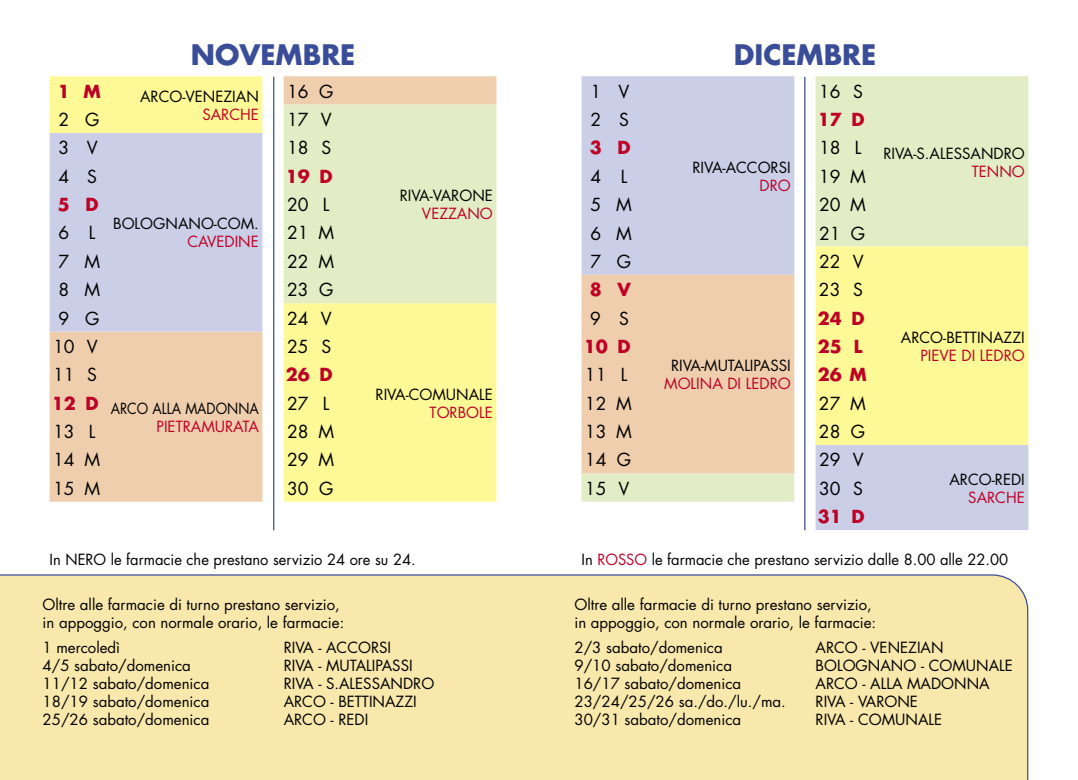
<style>
.page{position:relative;width:1078px;height:780px;background:#fff}
.page>*{position:absolute;margin:0;border:0;box-sizing:border-box;transform-origin:0 0}
.t1{font:700 27.5px "Futura Std";color:#3a4d98}
.t2{font:17.5px "Futura Std";color:#000}
.t3{font:700 17.5px "Futura Std";color:#be0027}
.t4{font:15px/18px "Futura Std";color:#000}
.t5{font:15px "Futura Std";color:#be0027}
.t6{font:15px "Futura Std";color:#000;scale:.89 1}
.s1{color:#be0027}
</style>
<div class="page">
<div style="left:0;top:574px;width:1028px;height:206px;background:#f8e8ac"></div>
<svg style="left:50px;top:76px;width:446px;height:425px;background:#f7e8a8"></svg>
<div style="left:283px;top:105px;width:213px;height:198px;background:#e2ecc5"></div>
<div style="left:50px;top:133px;width:212px;height:198px;background:#cacee6"></div>
<svg style="left:581px;top:501px;width:447px;height:29px"></svg>
<svg style="left:581px;top:76px;width:447px;height:425px;background:#d7ddda"></svg>
<div style="left:815px;top:246px;width:213px;height:199px;background:#fdf996"></div>
<div style="left:581px;top:275px;width:213px;height:198px;background:#efceae"></div>
<hr style="left:273px;top:77px;width:1px;height:453px;background:#3a4d98">
<hr style="left:804px;top:77px;width:1px;height:453px;background:#3a4d98">
<h1 class="t1" style="left:191px;top:37px;width:166px">NOVEMBRE</h1>
<p class="t2" style="left:287px;top:80px;width:48px">16 G</p>
<p class="t3" style="left:58px;top:79px;width:44px">1 M</p>
<p class="t4" style="left:140px;top:87px;width:120px">ARCO-VENEZIAN</p>
<p class="t5" style="left:202px;top:105px;width:58px">SARCHE</p>
<p class="t2" style="left:58px;top:108px;width:42px">2 G</p>
<p class="t2" style="left:287px;top:108px;width:46px">17 V</p>
<p class="t2" style="left:58px;top:137px;width:41px">3 V</p>
<p class="t2" style="left:287px;top:137px;width:46px">18 S</p>
<p class="t2" style="left:58px;top:165px;width:40px">4 S</p>
<p class="t3" style="left:286px;top:164px;width:48px">19 D</p>
<p class="t3" style="left:58px;top:193px;width:42px">5 D</p>
<p class="t2" style="left:287px;top:193px;width:44px">20 L</p>
<p class="t2" style="left:58px;top:222px;width:39px">6 L</p>
<p class="t2" style="left:287px;top:222px;width:48px">21 M</p>
<p class="t2" style="left:58px;top:250px;width:43px">7 M</p>
<p class="t2" style="left:287px;top:250px;width:48px">22 M</p>
<p class="t2" style="left:58px;top:278px;width:43px">8 M</p>
<p class="t2" style="left:287px;top:278px;width:48px">23 G</p>
<p class="t2" style="left:58px;top:307px;width:42px">9 G</p>
<p class="t2" style="left:287px;top:307px;width:46px">24 V</p>
<p class="t4" style="left:113px;top:215px;width:147px">BOLOGNANO-COM.</p>
<p class="t5" style="left:187px;top:232px;width:73px">CAVEDINE</p>
<p class="t2" style="left:53px;top:335px;width:46px">10 V</p>
<p class="t2" style="left:287px;top:335px;width:46px">25 S</p>
<p class="t2" style="left:53px;top:363px;width:46px">11 S</p>
<p class="t3" style="left:286px;top:363px;width:48px">26 D</p>
<p class="t3" style="left:52px;top:391px;width:48px">12 D</p>
<p class="t2" style="left:287px;top:392px;width:44px">27 L</p>
<p class="t2" style="left:53px;top:420px;width:44px">13 L</p>
<p class="t2" style="left:287px;top:420px;width:48px">28 M</p>
<p class="t2" style="left:53px;top:449px;width:48px">14 M</p>
<p class="t2" style="left:287px;top:449px;width:48px">29 M</p>
<p class="t2" style="left:53px;top:477px;width:48px">15 M</p>
<p class="t2" style="left:287px;top:477px;width:48px">30 G</p>
<p class="t6" style="left:111px;top:398px;width:168px">ARCO ALLA MADONNA</p>
<p class="t5" style="left:156px;top:416px;width:104px">PIETRAMURATA</p>
<p class="t4" style="left:399px;top:187px;width:95px">RIVA-VARONE</p>
<p class="t5" style="left:422px;top:204px;width:72px">VEZZANO</p>
<p class="t4" style="left:375px;top:385px;width:119px">RIVA-COMUNALE</p>
<p class="t5" style="left:429px;top:402px;width:65px">TORBOLE</p>
<p class="t2" style="left:590px;top:80px;width:41px">1 V</p>
<h1 class="t1" style="left:733px;top:37px;width:144px">DICEMBRE</h1>
<p class="t2" style="left:818px;top:80px;width:46px">16 S</p>
<p class="t2" style="left:590px;top:108px;width:40px">2 S</p>
<p class="t3" style="left:817px;top:108px;width:48px">17 D</p>
<p class="t3" style="left:589px;top:136px;width:42px">3 D</p>
<p class="t2" style="left:818px;top:137px;width:44px">18 L</p>
<p class="t2" style="left:590px;top:165px;width:39px">4 L</p>
<p class="t2" style="left:818px;top:165px;width:48px">19 M</p>
<p class="t2" style="left:590px;top:193px;width:43px">5 M</p>
<p class="t2" style="left:818px;top:193px;width:48px">20 M</p>
<p class="t2" style="left:590px;top:222px;width:43px">6 M</p>
<p class="t2" style="left:818px;top:222px;width:48px">21 G</p>
<p class="t2" style="left:590px;top:250px;width:42px">7 G</p>
<p class="t2" style="left:818px;top:250px;width:46px">22 V</p>
<p class="t4" style="left:692px;top:158px;width:100px">RIVA-ACCORSI</p>
<p class="t5" style="left:759px;top:176px;width:33px">DRO</p>
<p class="t3" style="left:589px;top:278px;width:43px">8 V</p>
<p class="t2" style="left:818px;top:278px;width:46px">23 S</p>
<p class="t2" style="left:590px;top:307px;width:40px">9 S</p>
<p class="t3" style="left:817px;top:306px;width:48px">24 D</p>
<p class="t3" style="left:583px;top:335px;width:48px">10 D</p>
<p class="t3" style="left:817px;top:335px;width:46px">25 L</p>
<p class="t2" style="left:584px;top:363px;width:44px">11 L</p>
<p class="t3" style="left:817px;top:363px;width:50px">26 M</p>
<p class="t2" style="left:584px;top:392px;width:48px">12 M</p>
<p class="t2" style="left:818px;top:392px;width:48px">27 M</p>
<p class="t2" style="left:584px;top:420px;width:48px">13 M</p>
<p class="t2" style="left:818px;top:420px;width:48px">28 G</p>
<p class="t2" style="left:585px;top:449px;width:48px">14 G</p>
<p class="t2" style="left:818px;top:449px;width:46px">29 V</p>
<p class="t4" style="left:671px;top:357px;width:121px">RIVA-MUTALIPASSI</p>
<p class="t5" style="left:664px;top:374px;width:128px">MOLINA DI LEDRO</p>
<p class="t2" style="left:584px;top:477px;width:46px">15 V</p>
<p class="t2" style="left:818px;top:477px;width:46px">30 S</p>
<p class="t3" style="left:817px;top:505px;width:48px">31 D</p>
<p class="t4" style="left:883px;top:144px;width:143px">RIVA-S.ALESSANDRO</p>
<p class="t5" style="left:971px;top:161px;width:55px">TENNO</p>
<p class="t4" style="left:900px;top:328px;width:125px">ARCO-BETTINAZZI</p>
<p class="t5" style="left:920px;top:346px;width:106px">PIEVE DI LEDRO</p>
<p class="t4" style="left:949px;top:470px;width:77px">ARCO-REDI</p>
<p class="t5" style="left:968px;top:487px;width:58px">SARCHE</p>
<p class="t4" style="left:50px;top:551px;width:367px">In NERO le farmacie che prestano servizio 24 ore su 24.</p>
<p class="t4" style="left:581px;top:551px;width:428px">In <span class="s1">ROSSO</span> le farmacie che prestano servizio dalle 8.00 alle 22.00</p>
<p class="t4" style="left:43px;top:595px;width:303px">Oltre alle farmacie di turno prestano servizio, in appoggio, con normale orario, le farmacie:</p>
<p class="t4" style="left:43px;top:638px;width:79px">1 mercoledì</p>
<p class="t4" style="left:283px;top:638px;width:109px">RIVA - ACCORSI</p>
<p class="t4" style="left:43px;top:656px;width:150px">4/5 sabato/domenica</p>
<p class="t4" style="left:283px;top:656px;width:130px">RIVA - MUTALIPASSI</p>
<p class="t4" style="left:43px;top:674px;width:168px">11/12 sabato/domenica</p>
<p class="t4" style="left:283px;top:674px;width:152px">RIVA - S.ALESSANDRO</p>
<p class="t4" style="left:43px;top:692px;width:168px">18/19 sabato/domenica</p>
<p class="t4" style="left:283px;top:692px;width:135px">ARCO - BETTINAZZI</p>
<p class="t4" style="left:43px;top:710px;width:168px">25/26 sabato/domenica</p>
<p class="t4" style="left:283px;top:710px;width:86px">ARCO - REDI</p>
<p class="t4" style="left:574px;top:595px;width:303px">Oltre alle farmacie di turno prestano servizio, in appoggio, con normale orario, le farmacie:</p>
<p class="t4" style="left:574px;top:638px;width:150px">2/3 sabato/domenica</p>
<p class="t4" style="left:815px;top:638px;width:129px">ARCO - VENEZIAN</p>
<p class="t4" style="left:574px;top:656px;width:159px">9/10 sabato/domenica</p>
<p class="t4" style="left:815px;top:656px;width:199px">BOLOGNANO - COMUNALE</p>
<p class="t4" style="left:574px;top:674px;width:168px">16/17 sabato/domenica</p>
<p class="t4" style="left:815px;top:674px;width:176px">ARCO - ALLA MADONNA</p>
<p class="t4" style="left:574px;top:692px;width:213px">23/24/25/26 sa./do./lu./ma.</p>
<p class="t4" style="left:815px;top:692px;width:104px">RIVA - VARONE</p>
<p class="t4" style="left:574px;top:710px;width:168px">30/31 sabato/domenica</p>
<p class="t4" style="left:815px;top:710px;width:128px">RIVA - COMUNALE</p>
</div>
